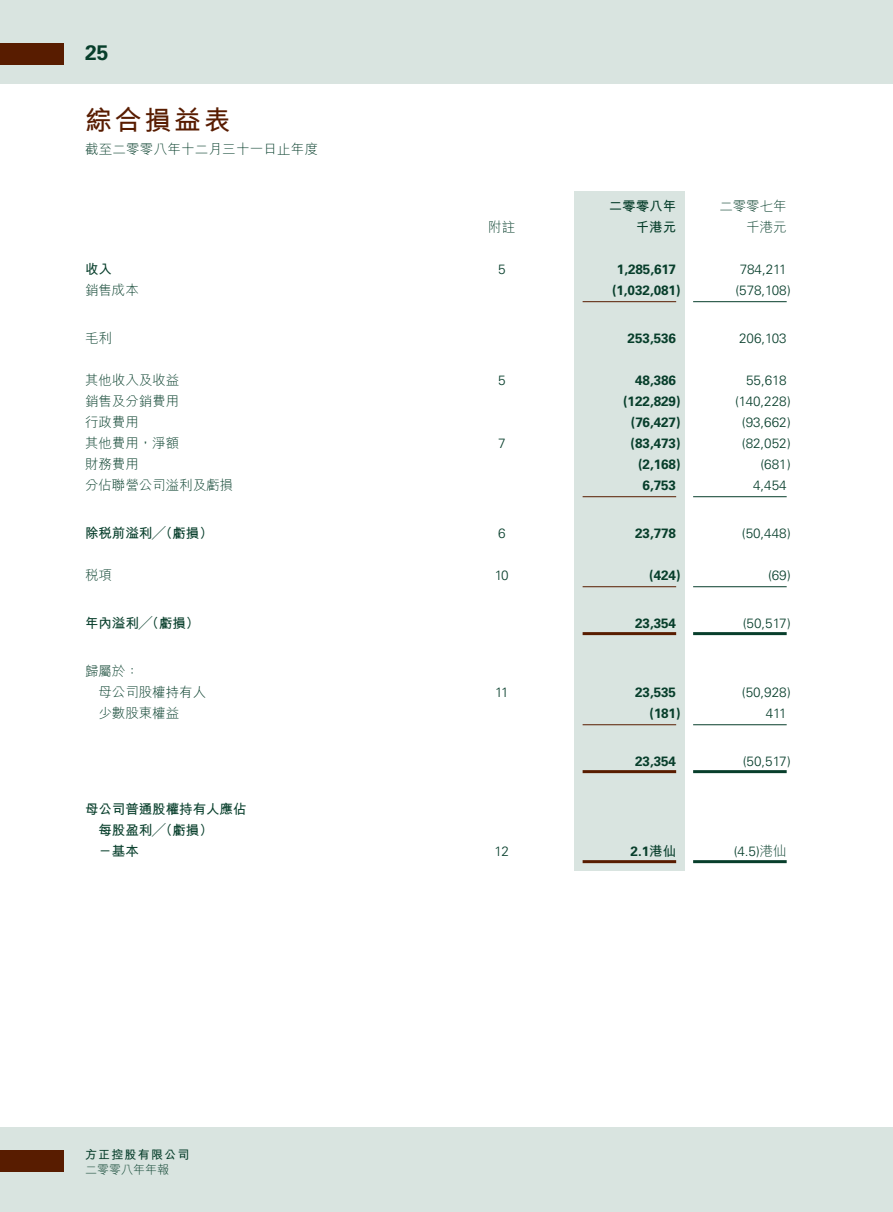
<style>
.page{position:relative;width:893px;height:1212px;background:#d9e4e0}
.page>*{position:absolute;margin:0;border:0;box-sizing:border-box;transform-origin:0 0}
.t1{font:700 27px "M Hei HK";letter-spacing:.1em;color:#581c00}
.t2{font:700 21px "Univers LT Std";color:#073e2b}
.t3{font:300 13.5px "Univers LT Std";letter-spacing:-.005em;color:#073e2b}
.t4{font:700 13.5px "Univers LT Std";letter-spacing:-.005em;color:#073e2b}
.t5{font:300 13.5px/21px "M Hei HK";letter-spacing:-.005em;color:#073e2b}
.t6{font:700 13.5px/21px "M Hei HK";letter-spacing:-.005em;color:#073e2b}
.t7{font:300 13.5px "M Hei HK";letter-spacing:.015em;color:#073e2b}
.t8{font:700 12px/15px "M Hei HK";letter-spacing:.1em;color:#073e2b}
.s1{font-family:"M Hei HK"}
.s2{font-weight:300}
</style>
<div class="page">
<div style="left:0;top:85px;width:893px;height:1042px;background:#fff"></div>
<div style="left:0;top:44px;width:64px;height:21px;background:#581c00"></div>
<div style="left:0;top:1150px;width:64px;height:21px;background:#581c00"></div>
<div style="left:574px;top:191px;width:111px;height:680px;background:#d9e4e0"></div>
<hr style="left:583px;top:301px;width:93px;height:1px;background:#581c00">
<hr style="left:693px;top:301px;width:94px;height:1px;background:#073e2b">
<hr style="left:583px;top:496px;width:93px;height:1px;background:#581c00">
<hr style="left:693px;top:496px;width:94px;height:1px;background:#073e2b">
<hr style="left:583px;top:586px;width:93px;height:1px;background:#581c00">
<hr style="left:693px;top:586px;width:94px;height:1px;background:#073e2b">
<hr style="left:583px;top:632px;width:93px;height:3px;background:#581c00">
<hr style="left:693px;top:632px;width:94px;height:3px;background:#073e2b">
<hr style="left:583px;top:724px;width:93px;height:1px;background:#581c00">
<hr style="left:693px;top:724px;width:94px;height:1px;background:#073e2b">
<hr style="left:583px;top:770px;width:93px;height:3px;background:#581c00">
<hr style="left:693px;top:770px;width:94px;height:3px;background:#073e2b">
<hr style="left:583px;top:860px;width:93px;height:3px;background:#581c00">
<hr style="left:693px;top:860px;width:94px;height:3px;background:#073e2b">
<p class="t2" style="left:85px;top:40px;width:25px">25</p>
<p class="t1" style="left:85px;top:101px;width:147px">綜合損益表</p>
<p class="t7" style="left:85px;top:140px;width:235px">截至二零零八年十二月三十一日止年度</p>
<p class="t6" style="left:609px;top:194px;width:69px">二零零八年</p>
<p class="t5" style="left:719px;top:195px;width:69px">二零零七年</p>
<p class="t5" style="left:488px;top:216px;width:28px">附註</p>
<p class="t6" style="left:636px;top:215px;width:42px">千港元</p>
<p class="t5" style="left:746px;top:216px;width:42px">千港元</p>
<p class="t6" style="left:85px;top:257px;width:28px">收入</p>
<p class="t3" style="left:498px;top:261px;width:9px">5</p>
<p class="t4" style="left:617px;top:261px;width:61px">1,285,617</p>
<p class="t3" style="left:740px;top:261px;width:48px">784,211</p>
<p class="t5" style="left:85px;top:279px;width:55px">銷售成本</p>
<p class="t4" style="left:612px;top:282px;width:70px">(1,032,081)</p>
<p class="t3" style="left:735px;top:282px;width:57px">(578,108)</p>
<p class="t5" style="left:85px;top:327px;width:28px">毛利</p>
<p class="t4" style="left:628px;top:330px;width:50px">253,536</p>
<p class="t3" style="left:739px;top:330px;width:49px">206,103</p>
<p class="t5" style="left:85px;top:369px;width:96px">其他收入及收益</p>
<p class="t3" style="left:498px;top:372px;width:9px">5</p>
<p class="t4" style="left:635px;top:372px;width:43px">48,386</p>
<p class="t3" style="left:746px;top:372px;width:42px">55,618</p>
<p class="t5" style="left:85px;top:390px;width:96px">銷售及分銷費用</p>
<p class="t4" style="left:623px;top:393px;width:59px">(122,829)</p>
<p class="t3" style="left:735px;top:393px;width:57px">(140,228)</p>
<p class="t5" style="left:85px;top:411px;width:55px">行政費用</p>
<p class="t4" style="left:631px;top:414px;width:51px">(76,427)</p>
<p class="t3" style="left:742px;top:414px;width:50px">(93,662)</p>
<p class="t5" style="left:85px;top:432px;width:96px">其他費用，淨額</p>
<p class="t3" style="left:498px;top:435px;width:9px">7</p>
<p class="t4" style="left:631px;top:435px;width:51px">(83,473)</p>
<p class="t3" style="left:742px;top:435px;width:50px">(82,052)</p>
<p class="t5" style="left:85px;top:453px;width:55px">財務費用</p>
<p class="t4" style="left:638px;top:456px;width:44px">(2,168)</p>
<p class="t3" style="left:761px;top:456px;width:32px">(681)</p>
<p class="t5" style="left:85px;top:474px;width:150px">分佔聯營公司溢利及虧損</p>
<p class="t4" style="left:643px;top:477px;width:35px">6,753</p>
<p class="t3" style="left:753px;top:477px;width:35px">4,454</p>
<p class="t6" style="left:85px;top:521px;width:129px">除稅前溢利╱（虧損）</p>
<p class="t3" style="left:498px;top:525px;width:9px">6</p>
<p class="t4" style="left:635px;top:525px;width:43px">23,778</p>
<p class="t3" style="left:742px;top:525px;width:50px">(50,448)</p>
<p class="t5" style="left:85px;top:564px;width:28px">稅項</p>
<p class="t3" style="left:495px;top:567px;width:15px">10</p>
<p class="t4" style="left:649px;top:567px;width:33px">(424)</p>
<p class="t3" style="left:768px;top:567px;width:24px">(69)</p>
<p class="t6" style="left:85px;top:611px;width:116px">年內溢利╱（虧損）</p>
<p class="t4" style="left:635px;top:615px;width:43px">23,354</p>
<p class="t3" style="left:743px;top:615px;width:50px">(50,517)</p>
<p class="t5" style="left:98px;top:660px;width:109px;text-indent:-13px">歸屬於：<br>母公司股權持有人</p>
<p class="t3" style="left:495px;top:684px;width:15px">11</p>
<p class="t4" style="left:635px;top:684px;width:43px">23,535</p>
<p class="t3" style="left:742px;top:684px;width:50px">(50,928)</p>
<p class="t5" style="left:98px;top:702px;width:82px">少數股東權益</p>
<p class="t4" style="left:649px;top:705px;width:33px">(181)</p>
<p class="t3" style="left:766px;top:705px;width:22px">411</p>
<p class="t4" style="left:635px;top:753px;width:43px">23,354</p>
<p class="t3" style="left:743px;top:753px;width:50px">(50,517)</p>
<p class="t6" style="left:98px;top:797px;width:150px;text-indent:-13px">母公司普通股權持有人應佔每股盈利╱（虧損）<br>－基本</p>
<p class="t3" style="left:495px;top:843px;width:16px">12</p>
<p class="t4" style="left:631px;top:843px;width:47px">2.1<span class="s1">港仙</span></p>
<p class="t3" style="left:734px;top:843px;width:55px">(4.5)<span class="s1">港仙</span></p>
<p class="t8" style="left:85px;top:1146px;width:106px">方正控股有限公司<span class="s2">二零零八年年報</span></p>
</div>
